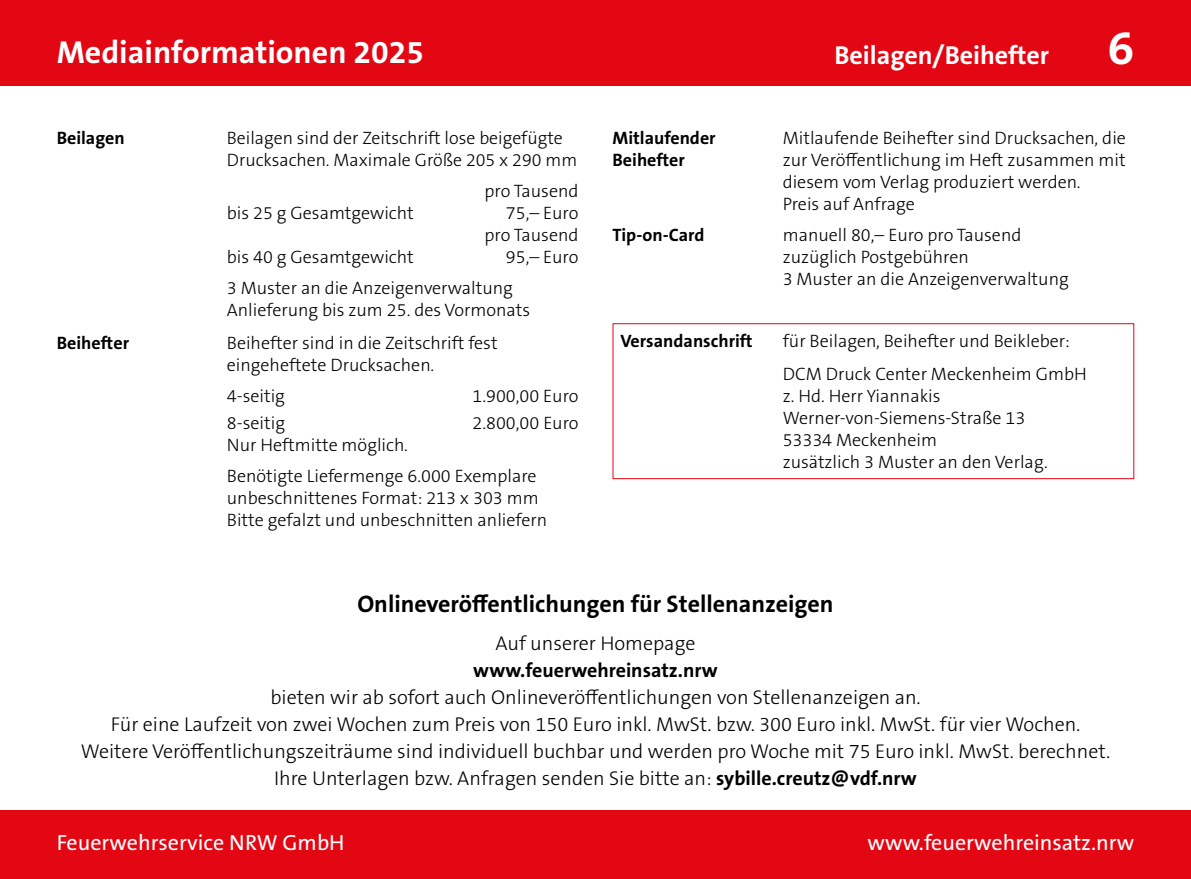
<style>
.page{position:relative;width:1191px;height:879px;background:#fff}
.page>*{position:absolute;margin:0;border:0;box-sizing:border-box;transform-origin:0 0}
.t1{font:700 32px "The Sans B W7";color:#fff}
.t2{font:700 26px "The Sans B W7";color:#fff}
.t3{font:700 24px "The Sans B W7";color:#000}
.t4{font:22px "The Sans B W5 Plain";color:#fff}
.t5{font:300 20px/27px "The Sans B W3";color:#000;text-align:center}
.t6{font:700 20px "The Sans B W7";color:#000}
.t7{font:300 18px/22px "The Sans B W3";color:#000}
.t8{font:700 18px "The Sans B W7";color:#000}
.s1{font-size:48px}
.s2{font-family:"The Sans B W7";font-weight:700}
</style>
<div class="page">
<div style="left:0;top:811px;width:1191px;height:68px;background:#e30613"></div>
<div style="left:0;top:0;width:1191px;height:85px;background:#e30613"></div>
<div style="left:612px;top:323px;width:522px;height:156px;border:1px solid #e30613"></div>
<h1 class="t1" style="left:57px;top:32px;width:369px">Mediainformationen 2025</h1>
<p class="t8" style="left:57px;top:126px;width:69px">Beilagen</p>
<p class="t7" style="left:227px;top:127px;width:352px">Beilagen sind der Zeitschrift lose beigefügte<br>Drucksachen. Maximale Größe 205 x 290 mm</p>
<p class="t7" style="left:484px;top:180px;width:95px">pro Tausend</p>
<p class="t7" style="left:227px;top:202px;width:188px">bis 25 g Gesamtgewicht</p>
<p class="t7" style="left:484px;top:202px;width:95px;text-align:right">75,– Euro pro Tausend</p>
<p class="t7" style="left:227px;top:246px;width:188px">bis 40 g Gesamtgewicht</p>
<p class="t7" style="left:227px;top:242px;width:353px;line-height:30.4px;text-indent:279px">95,– Euro<br>3 Muster an die Anzeigenverwaltung</p>
<p class="t7" style="left:227px;top:299px;width:305px">Anlieferung bis zum 25. des Vormonats</p>
<p class="t8" style="left:57px;top:331px;width:74px">Beihefter</p>
<p class="t7" style="left:227px;top:332px;width:272px">Beihefter sind in die Zeitschrift fest eingeheftete Drucksachen.</p>
<p class="t7" style="left:227px;top:385px;width:60px">4-seitig</p>
<p class="t7" style="left:472px;top:385px;width:107px">1.900,00 Euro</p>
<p class="t7" style="left:227px;top:412px;width:60px">8-seitig</p>
<p class="t7" style="left:472px;top:412px;width:107px">2.800,00 Euro</p>
<p class="t7" style="left:227px;top:430px;width:311px;line-height:30.4px">Nur Heftmitte möglich.<br>Benötigte Liefermenge 6.000 Exemplare</p>
<p class="t7" style="left:227px;top:487px;width:322px">unbeschnittenes Format: 213 x 303 mm<br>Bitte gefalzt und unbeschnitten anliefern</p>
<h2 class="t2" style="left:834px;top:38px;width:301px">Beilagen/Beihefter <span class="s1">6</span></h2>
<p class="t8" style="left:612px;top:126px;width:105px">Mitlaufender</p>
<p class="t7" style="left:782px;top:127px;width:345px">Mitlaufende Beihefter sind Drucksachen, die</p>
<p class="t8" style="left:612px;top:148px;width:74px">Beihefter</p>
<p class="t7" style="left:782px;top:149px;width:344px">zur Veröffentlichung im Heft zusammen mit diesem vom Verlag produziert werden.<br>Preis auf Anfrage</p>
<p class="t8" style="left:612px;top:223px;width:93px">Tip-on-Card</p>
<p class="t7" style="left:782px;top:223px;width:287px">manuell 80,– Euro pro Tausend zuzüglich Postgebühren<br>3 Muster an die Anzeigenverwaltung</p>
<p class="t8" style="left:620px;top:329px;width:134px">Versandanschrift</p>
<p class="t7" style="left:782px;top:324px;width:306px;line-height:33.4px">für Beilagen, Beihefter und Beikleber:<br>DCM Druck Center Meckenheim GmbH</p>
<p class="t7" style="left:782px;top:385px;width:266px">z. Hd. Herr Yiannakis<br>Werner-von-Siemens-Straße 13<br>53334 Meckenheim<br>zusätzlich 3 Muster an den Verlag.</p>
<h3 class="t3" style="left:357px;top:588px;width:477px">Onlineveröffentlichungen für Stellenanzeigen</h3>
<p class="t5" style="left:495px;top:630px;width:201px">Auf unserer Homepage</p>
<p class="t6" style="left:473px;top:657px;width:246px">www.feuerwehreinsatz.nrw</p>
<p class="t5" style="left:81px;top:684px;width:1031px">bieten wir ab sofort auch Onlineveröffentlichungen von Stellenanzeigen an.<br>Für eine Laufzeit von zwei Wochen zum Preis von 150 Euro inkl. MwSt. bzw. 300 Euro inkl. MwSt. für vier Wochen.<br>Weitere Veröffentlichungszeiträume sind individuell buchbar und werden pro Woche mit 75 Euro inkl. MwSt. berechnet.<br>Ihre Unterlagen bzw. Anfragen senden Sie bitte an: <span class="s2">sybille.creutz@vdf.nrw</span></p>
<p class="t4" style="left:57px;top:828px;width:289px">Feuerwehrservice NRW GmbH</p>
<p class="t4" style="left:867px;top:828px;width:268px">www.feuerwehreinsatz.nrw</p>
</div>
